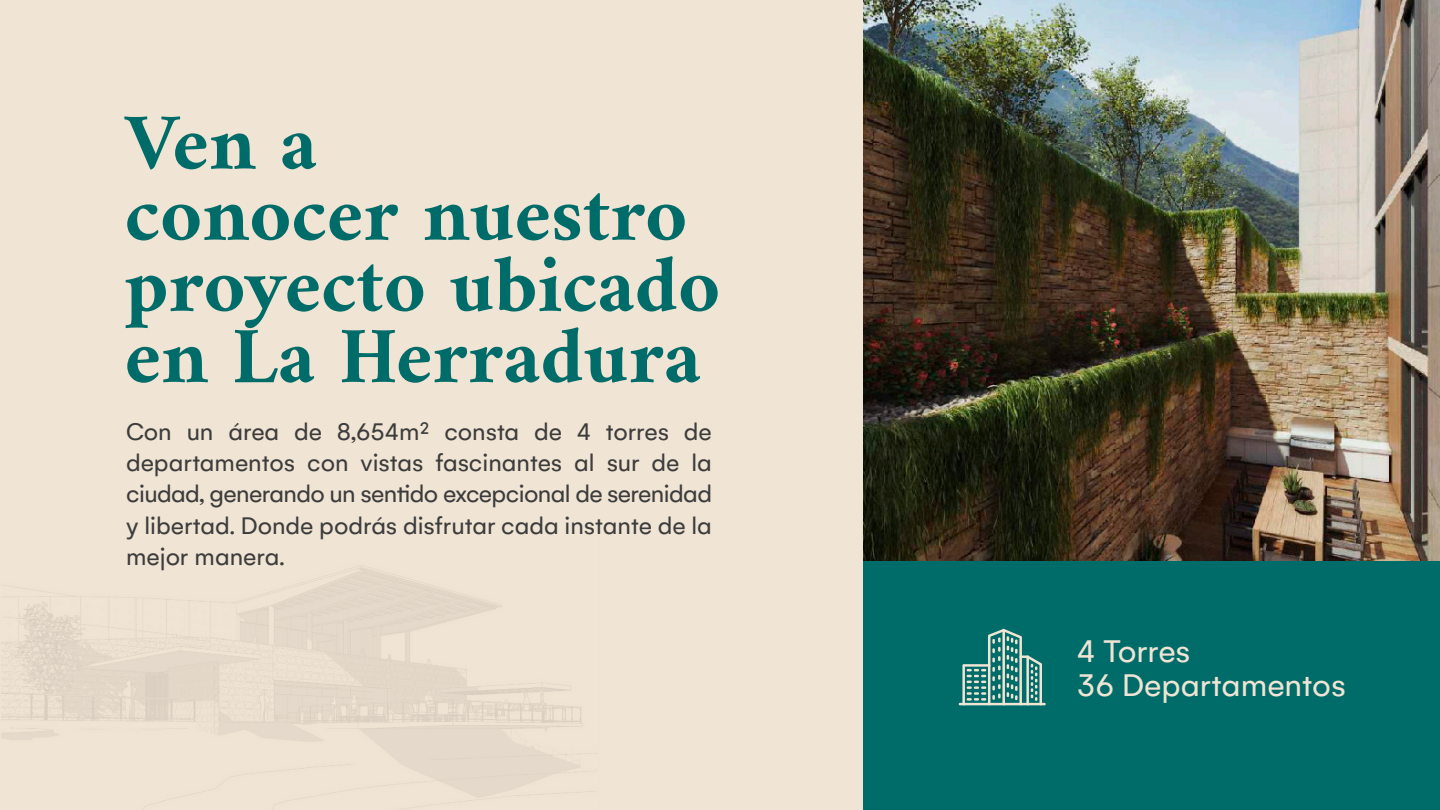
<style>
.page{position:relative;width:1440px;height:810px;background:#fff}
.page>*{position:absolute;margin:0;border:0;box-sizing:border-box;transform-origin:0 0}
.t1{font:700 80.7px/71.1px "Amiri";color:#006c69}
.t2{font:33.9px/33.9px "Gelion";color:#f0e4d4}
.t3{font:26px/31.2px "Gelion";color:#3c3c3c;text-align:justify}
</style>
<div class="page">
<div style="left:0;top:0;width:863px;height:810px;background:#f0e4d4"></div>
<img style="left:863px;top:0;width:577px;height:561px">
<div style="left:863px;top:561px;width:577px;height:249px;background:#006c69"></div>
<img style="left:1px;top:565px;width:596px;height:245px">
<svg style="left:959px;top:629px;width:87px;height:76px"></svg>
<h1 class="t1" style="left:125px;top:105px;width:597px">Ven a<br>conocer nuestro proyecto ubicado en La Herradura</h1>
<p class="t3" style="left:126px;top:416px;width:587px">Con un área de 8,654m² consta de 4 torres de departamentos con vistas fascinantes al sur de la ciudad, generando un sentido excepcional de serenidad y libertad. Donde podrás disfrutar cada instante de la mejor manera.</p>
<h2 class="t2" style="left:1077px;top:634px;width:270px">4 Torres<br>36 Departamentos</h2>
</div>
